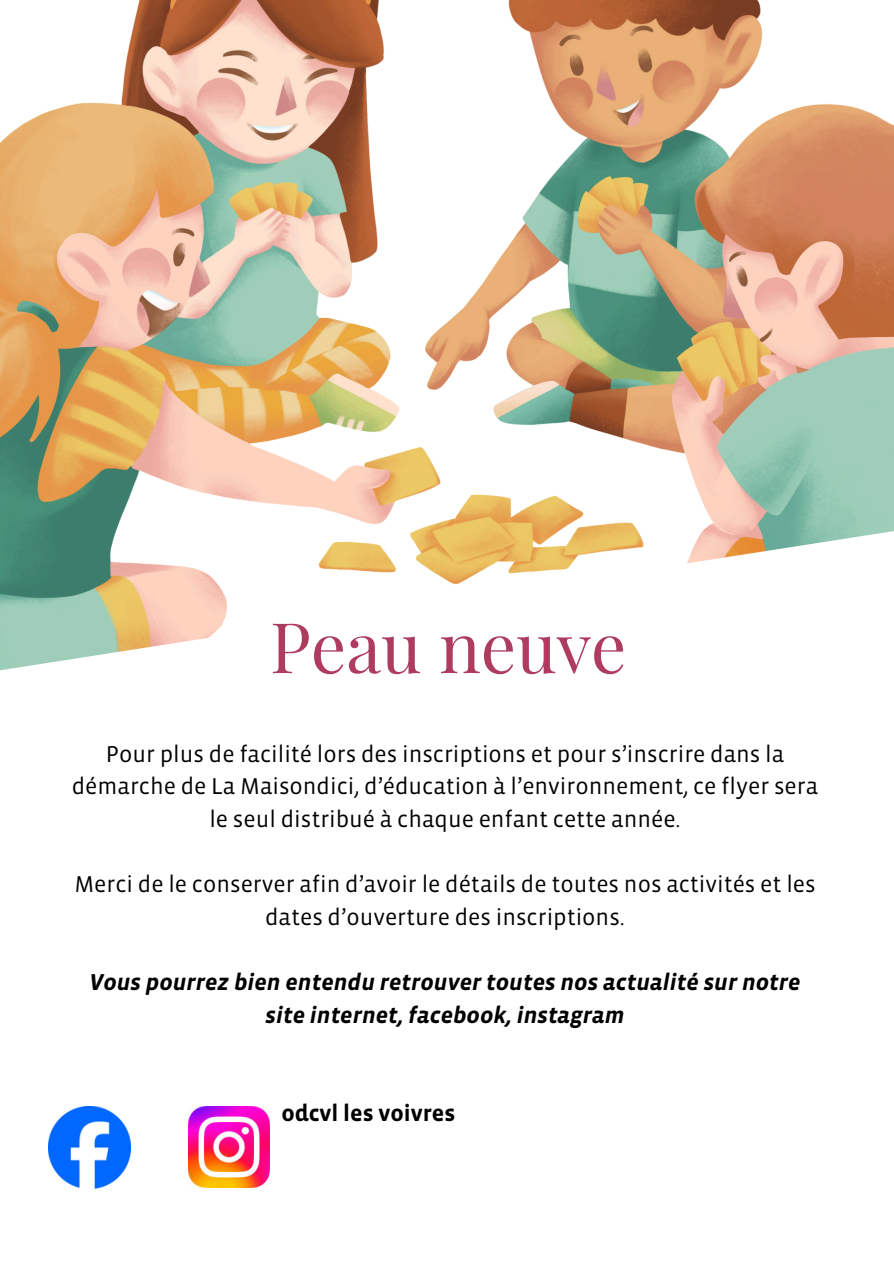
<style>
.page{position:relative;width:894px;height:1264px;background:#fff}
.page>*{position:absolute;margin:0;border:0;box-sizing:border-box;transform-origin:0 0}
.t1{font:69.9px "Playfair Display";color:#ad3c5e}
.t2{font:23.4px/32.7px "Vista Sans";color:#000;text-align:center}
.t3{font:italic 700 23.4px/32.7px "Vista Sans";color:#000;text-align:center}
.t4{font:700 23.4px "Vista Sans Alt";color:#000}
</style>
<div class="page">
<img style="left:0;top:0;width:893px;height:671px">
<img style="left:48px;top:1106px;width:83px;height:82px">
<img style="left:188px;top:1106px;width:81px;height:81px">
<h2 class="t1" style="left:270px;top:597px;width:358px">Peau neuve</h2>
<h2 class="t2" style="left:72px;top:739px;width:747px">Pour plus de facilité lors des inscriptions et pour s’inscrire dans la démarche de La Maisondici, d’éducation à l’environnement, ce flyer sera le seul distribué à chaque enfant cette année.</h2>
<h2 class="t2" style="left:74px;top:869px;width:742px">Merci de le conserver afin d’avoir le détails de toutes nos activités et les dates d’ouverture des inscriptions.</h2>
<p class="t3" style="left:89px;top:967px;width:712px">Vous pourrez bien entendu retrouver toutes nos actualité sur notre site internet, facebook, instagram</p>
<p class="t4" style="left:281px;top:1103px;width:175px">odcvl les voivres</p>
</div>
